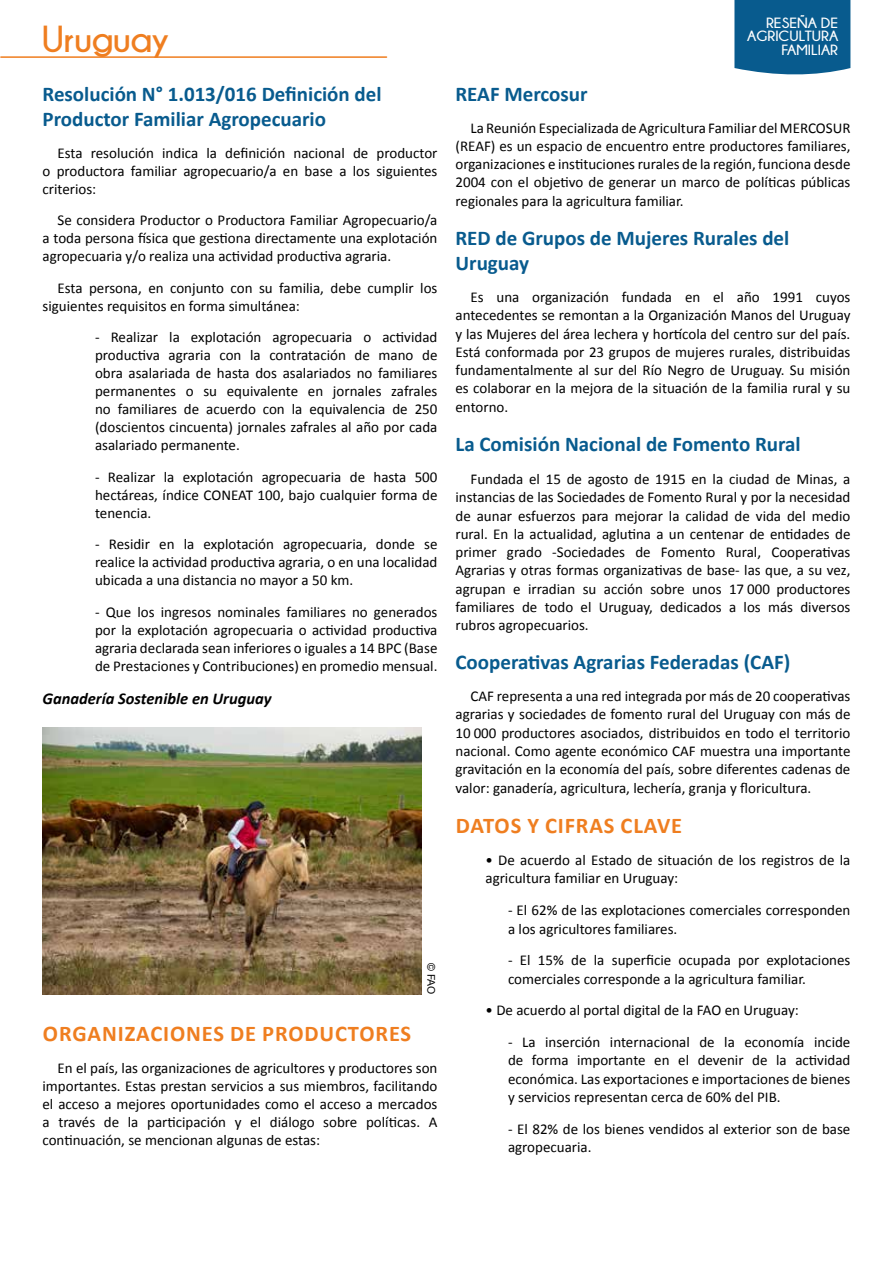
<style>
.page{position:relative;width:893px;height:1263px;background:#fff}
.page>*{position:absolute;margin:0;border:0;box-sizing:border-box;transform-origin:0 0}
.t1{font:700 37.5px "Champagne&Limousines";color:#ef7e20}
.t2{font:700 22.5px "Calibri";letter-spacing:.04em;color:#ef7e20}
.t3{font:700 21px/25.2px "Calibri";color:#085b8e}
.t4{font:italic 700 16.5px "Calibri";color:#000}
.t5{font:15px/18.3px "Calibri";color:#000;text-align:justify}
.t6{font:700 14.85px/13.8px "Champagne&Limousines";color:#fff;text-align:right;scale:1.06 1}
.t7{font:10.5px "Arial";color:#000}
</style>
<div class="page">
<hr style="left:1px;top:56px;width:386px;height:2px;background:#ef7d1e">
<div style="left:734px;top:0;width:116px;height:75px;background:#085b8e"></div>
<img style="left:43px;top:728px;width:379px;height:267px">
<h1 class="t1" style="left:42px;top:18px;width:128px">Uruguay</h1>
<p class="t6" style="left:747px;top:15px;width:87px">RESEÑA DE<br>AGRICULTURA<br>FAMILIAR</p>
<h3 class="t3" style="left:43px;top:81px;width:341px">Resolución N° 1.013/016 Definición del<br>Productor Familiar Agropecuario</h3>
<p class="t5" style="left:43px;top:144px;width:396px;text-indent:15px">Esta resolución indica la definición nacional de productor o productora familiar agropecuario/a en base a los siguientes criterios:</p>
<p class="t5" style="left:43px;top:211px;width:396px;text-indent:15px">Se considera Productor o Productora Familiar Agropecuario/a a toda persona física que gestiona directamente una explotación agropecuaria y/o realiza una actividad productiva agraria.</p>
<p class="t5" style="left:43px;top:279px;width:396px;text-indent:15px">Esta persona, en conjunto con su familia, debe cumplir los siguientes requisitos en forma simultánea:</p>
<p class="t5" style="left:95px;top:328px;width:344px">- Realizar la explotación agropecuaria o actividad productiva agraria con la contratación de mano de obra asalariada de hasta dos asalariados no familiares permanentes o su equivalente en jornales zafrales no familiares de acuerdo con la equivalencia de 250 (doscientos cincuenta) jornales zafrales al año por cada asalariado permanente.</p>
<p class="t5" style="left:95px;top:468px;width:344px">- Realizar la explotación agropecuaria de hasta 500 hectáreas, índice CONEAT 100, bajo cualquier forma de tenencia.</p>
<p class="t5" style="left:95px;top:535px;width:344px">- Residir en la explotación agropecuaria, donde se realice la actividad productiva agraria, o en una localidad ubicada a una distancia no mayor a 50 km.</p>
<p class="t5" style="left:95px;top:603px;width:344px">- Que los ingresos nominales familiares no generados por la explotación agropecuaria o actividad productiva agraria declarada sean inferiores o iguales a 14 BPC (Base de Prestaciones y Contribuciones) en promedio mensual.</p>
<p class="t4" style="left:43px;top:688px;width:231px">Ganadería Sostenible en Uruguay</p>
<h3 class="t3" style="left:455px;top:81px;width:134px">REAF Mercosur</h3>
<p class="t5" style="left:455px;top:118px;width:396px;text-indent:15px">La Reunión Especializada de Agricultura Familiar del MERCOSUR (REAF) es un espacio de encuentro entre productores familiares, organizaciones e instituciones rurales de la región, funciona desde 2004 con el objetivo de generar un marco de políticas públicas regionales para la agricultura familiar.</p>
<h3 class="t3" style="left:455px;top:225px;width:335px">RED de Grupos de Mujeres Rurales del<br>Uruguay</h3>
<p class="t5" style="left:455px;top:288px;width:396px;text-indent:15px">Es una organización fundada en el año 1991 cuyos antecedentes se remontan a la Organización Manos del Uruguay y las Mujeres del área lechera y hortícola del centro sur del país.<br>Está conformada por 23 grupos de mujeres rurales, distribuidas fundamentalmente al sur del Río Negro de Uruguay. Su misión es colaborar en la mejora de la situación de la familia rural y su entorno.</p>
<h3 class="t3" style="left:455px;top:431px;width:347px">La Comisión Nacional de Fomento Rural</h3>
<p class="t5" style="left:455px;top:470px;width:396px;text-indent:15px">Fundada el 15 de agosto de 1915 en la ciudad de Minas, a instancias de las Sociedades de Fomento Rural y por la necesidad de aunar esfuerzos para mejorar la calidad de vida del medio rural. En la actualidad, aglutina a un centenar de entidades de primer grado -Sociedades de Fomento Rural, Cooperativas Agrarias y otras formas organizativas de base- las que, a su vez, agrupan e irradian su acción sobre unos 17 000 productores familiares de todo el Uruguay, dedicados a los más diversos rubros agropecuarios.</p>
<h3 class="t3" style="left:455px;top:650px;width:336px">Cooperativas Agrarias Federadas (CAF)</h3>
<p class="t5" style="left:455px;top:687px;width:396px;text-indent:15px">CAF representa a una red integrada por más de 20 cooperativas agrarias y sociedades de fomento rural del Uruguay con más de 10 000 productores asociados, distribuidos en todo el territorio nacional. Como agente económico CAF muestra una importante gravitación en la economía del país, sobre diferentes cadenas de valor: ganadería, agricultura, lechería, granja y floricultura.</p>
<h2 class="t2" style="left:456px;top:811px;width:228px">DATOS Y CIFRAS CLAVE</h2>
<p class="t5" style="left:485px;top:851px;width:366px">• De acuerdo al Estado de situación de los registros de la agricultura familiar en Uruguay:</p>
<p class="t5" style="left:508px;top:901px;width:344px">- El 62% de las explotaciones comerciales corresponden a los agricultores familiares.</p>
<p class="t5" style="left:508px;top:951px;width:344px">- El 15% de la superficie ocupada por explotaciones comerciales corresponde a la agricultura familiar.</p>
<p class="t5" style="left:485px;top:1001px;width:315px">• De acuerdo al portal digital de la FAO en Uruguay:</p>
<p class="t5" style="left:508px;top:1033px;width:344px">- La inserción internacional de la economía incide de forma importante en el devenir de la actividad económica. Las exportaciones e importaciones de bienes y servicios representan cerca de 60% del PIB.</p>
<p class="t5" style="left:508px;top:1120px;width:344px">- El 82% de los bienes vendidos al exterior son de base agropecuaria.</p>
<p class="t7" style="left:438px;top:963px;width:33px;rotate:90deg">© FAO</p>
<h2 class="t2" style="left:43px;top:1019px;width:370px">ORGANIZACIONES DE PRODUCTORES</h2>
<p class="t5" style="left:43px;top:1059px;width:396px;text-indent:15px">En el país, las organizaciones de agricultores y productores son importantes. Estas prestan servicios a sus miembros, facilitando el acceso a mejores oportunidades como el acceso a mercados a través de la participación y el diálogo sobre políticas. A continuación, se mencionan algunas de estas:</p>
</div>
